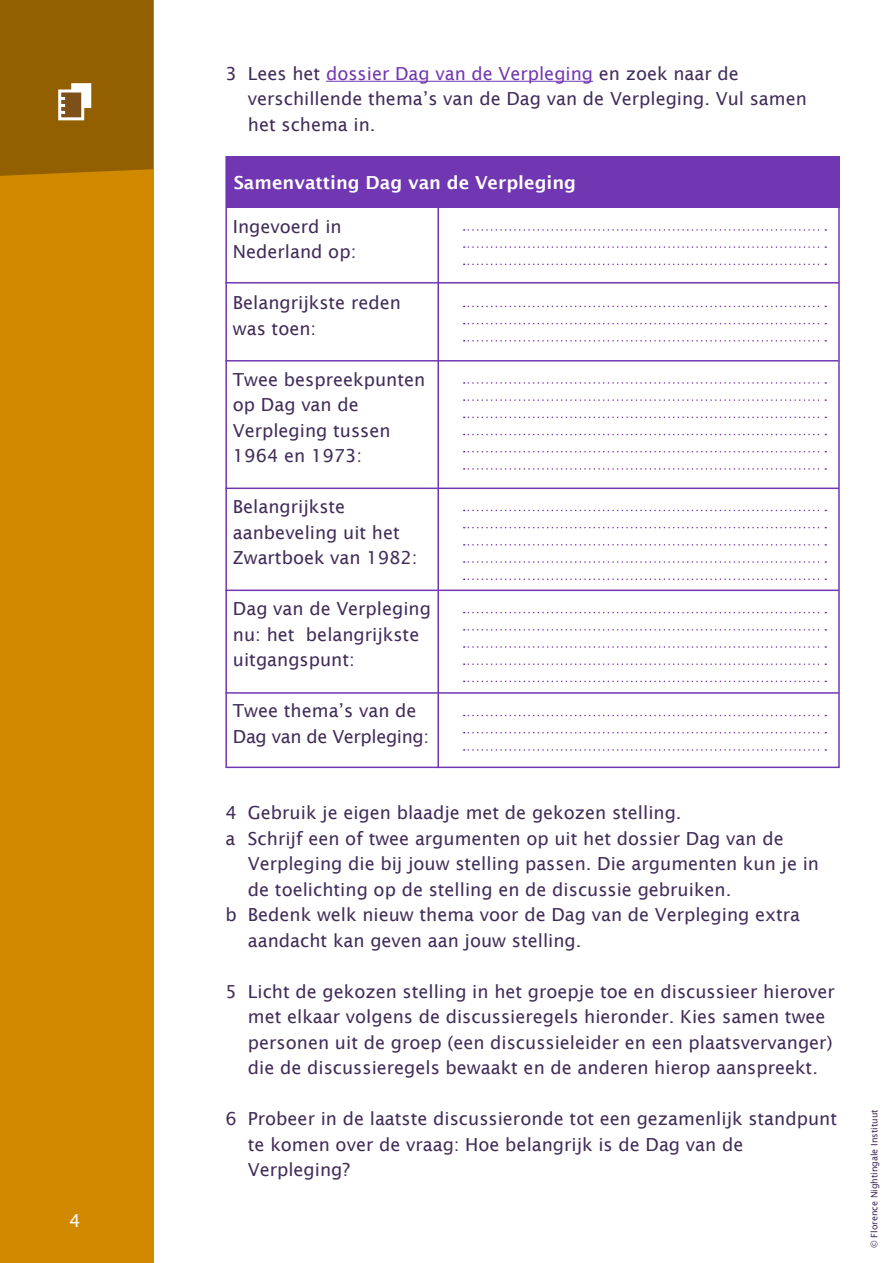
<style>
.page{position:relative;width:893px;height:1263px;background:#fff}
.page>*{position:absolute;margin:0;border:0;box-sizing:border-box;transform-origin:0 0}
.t1{font:18px/25.5px "Lucida Sans";color:#412c59}
.t2{font:18px/25.5px "Lucida Sans";letter-spacing:-.02em;color:#412c59}
.t3{font:600 18px "Lucida Sans";color:#fff}
.t4{font:18px "Lucida Sans";color:#fff}
.t5{font:9px "Lucida Sans";letter-spacing:-.005em;color:#412c59}
.s1{color:#7137b2}
</style>
<div class="page">
<div style="left:0;top:0;width:153px;height:1263px;background:#d18a00"></div>
<hr style="left:326px;top:81px;width:267px;height:1px;background:#7137b2">
<div style="left:226px;top:157px;width:614px;height:51px;background:#7137b2"></div>
<svg style="left:464px;top:229px;width:362px;height:2px"></svg>
<svg style="left:464px;top:306px;width:362px;height:1px"></svg>
<svg style="left:464px;top:715px;width:362px;height:1px"></svg>
<svg style="left:464px;top:246px;width:362px;height:2px"></svg>
<svg style="left:464px;top:323px;width:362px;height:1px"></svg>
<svg style="left:464px;top:732px;width:362px;height:1px"></svg>
<svg style="left:464px;top:264px;width:362px;height:1px"></svg>
<svg style="left:464px;top:340px;width:362px;height:2px"></svg>
<svg style="left:464px;top:749px;width:362px;height:2px"></svg>
<svg style="left:464px;top:382px;width:362px;height:2px"></svg>
<svg style="left:464px;top:434px;width:362px;height:1px"></svg>
<svg style="left:464px;top:399px;width:362px;height:2px"></svg>
<svg style="left:464px;top:451px;width:362px;height:1px"></svg>
<svg style="left:464px;top:417px;width:362px;height:1px"></svg>
<svg style="left:464px;top:468px;width:362px;height:2px"></svg>
<svg style="left:464px;top:510px;width:362px;height:1px"></svg>
<svg style="left:464px;top:612px;width:362px;height:1px"></svg>
<svg style="left:464px;top:561px;width:362px;height:2px"></svg>
<svg style="left:464px;top:663px;width:362px;height:2px"></svg>
<svg style="left:464px;top:527px;width:362px;height:1px"></svg>
<svg style="left:464px;top:629px;width:362px;height:1px"></svg>
<svg style="left:464px;top:578px;width:362px;height:2px"></svg>
<svg style="left:464px;top:681px;width:362px;height:1px"></svg>
<svg style="left:464px;top:544px;width:362px;height:2px"></svg>
<svg style="left:464px;top:646px;width:362px;height:2px"></svg>
<hr style="left:225px;top:282px;width:614px;height:2px;background:#7137b2">
<hr style="left:225px;top:360px;width:614px;height:2px;background:#7137b2">
<hr style="left:225px;top:488px;width:614px;height:1px;background:#7137b2">
<hr style="left:225px;top:590px;width:614px;height:1px;background:#7137b2">
<hr style="left:225px;top:692px;width:614px;height:2px;background:#7137b2">
<hr style="left:437px;top:207px;width:2px;height:561px;background:#7137b2">
<div style="left:0;top:0;width:153px;height:176px;background:#926000"></div>
<p class="t4" style="left:69px;top:1210px;width:13px">4</p>
<p class="t1" style="left:248px;top:60px;width:560px;text-indent:-22px">3 Lees het <span class="s1">dossier Dag van de Verpleging</span> en zoek naar de verschillende thema’s van de Dag van de Verpleging. Vul samen het schema in.</p>
<p class="t3" style="left:234px;top:172px;width:344px">Samenvatting Dag van de Verpleging</p>
<p class="t1" style="left:233px;top:213px;width:125px">Ingevoerd in<br>Nederland op:</p>
<p class="t1" style="left:233px;top:290px;width:170px">Belangrijkste reden was toen:</p>
<p class="t1" style="left:233px;top:366px;width:194px">Twee bespreekpunten op Dag van de<br>Verpleging tussen<br>1964 en 1973:</p>
<p class="t1" style="left:233px;top:494px;width:186px">Belangrijkste aanbeveling uit het<br>Zwartboek van 1982:</p>
<p class="t1" style="left:233px;top:596px;width:200px">Dag van de Verpleging nu: het belangrijkste uitgangspunt:</p>
<p class="t2" style="left:233px;top:698px;width:198px">Twee thema’s van de<br>Dag van de Verpleging:</p>
<p class="t1" style="left:225px;top:800px;width:458px">4 Gebruik je eigen blaadje met de gekozen stelling.</p>
<p class="t1" style="left:225px;top:825px;width:560px">a Schrijf een of twee argumenten op uit het dossier Dag van de</p>
<p class="t1" style="left:248px;top:851px;width:573px">Verpleging die bij jouw stelling passen. Die argumenten kun je in</p>
<p class="t1" style="left:248px;top:876px;width:485px">de toelichting op de stelling en de discussie gebruiken.</p>
<p class="t1" style="left:225px;top:902px;width:576px">b Bedenk welk nieuw thema voor de Dag van de Verpleging extra</p>
<p class="t1" style="left:248px;top:927px;width:335px">aandacht kan geven aan jouw stelling.</p>
<p class="t1" style="left:248px;top:978px;width:588px;text-indent:-22px">5 Licht de gekozen stelling in het groepje toe en discussieer hierover met elkaar volgens de discussieregels hieronder. Kies samen twee personen uit de groep (een discussieleider en een plaatsvervanger) die de discussieregels bewaakt en de anderen hierop aanspreekt.</p>
<p class="t1" style="left:248px;top:1106px;width:591px;text-indent:-22px">6 Probeer in de laatste discussieronde tot een gezamenlijk standpunt te komen over de vraag: Hoe belangrijk is de Dag van de<br>Verpleging?</p>
<p class="t5" style="left:869px;top:1248px;width:140px;rotate:-90deg">© Florence Nightingale Instituut</p>
</div>
